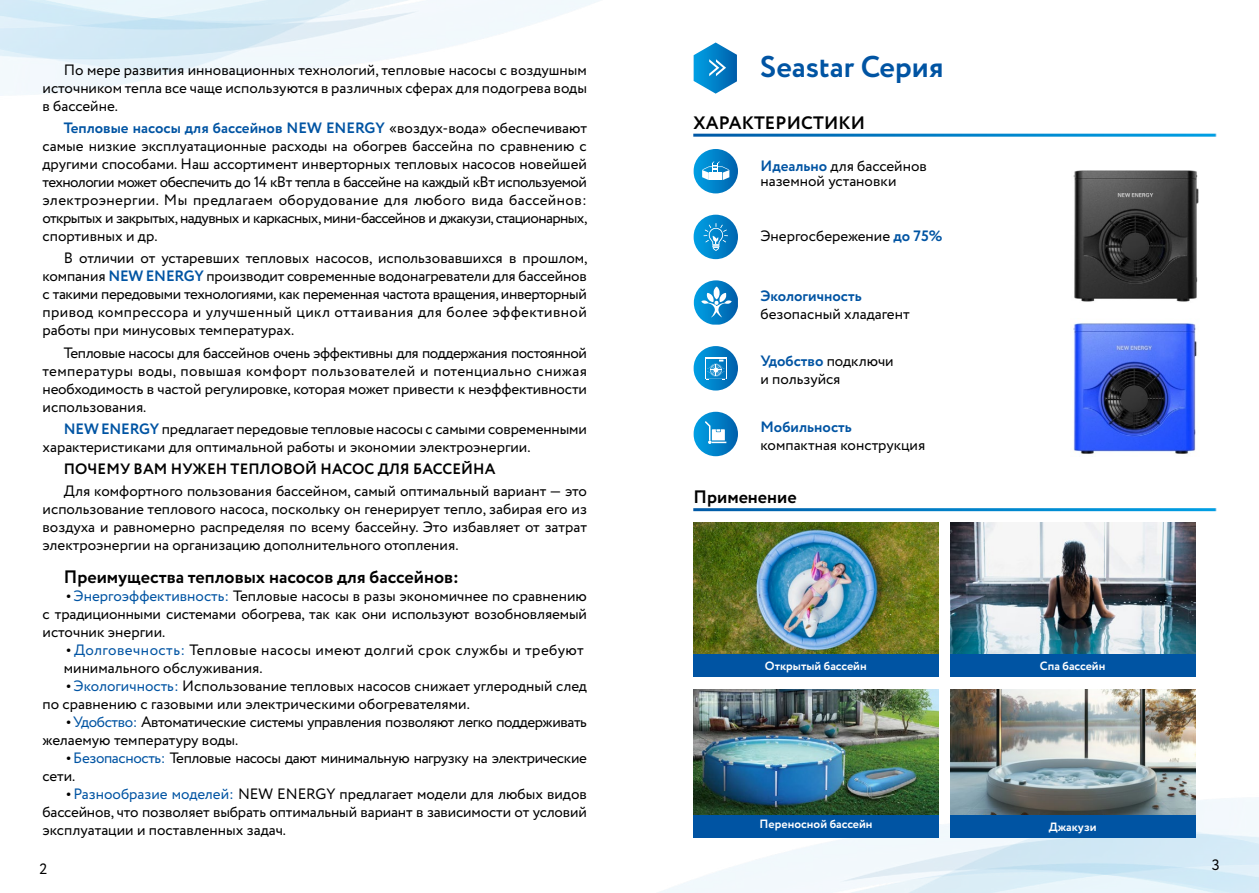
<style>
.page{position:relative;width:1259px;height:893px;background:#fff}
.page>*{position:absolute;margin:0;border:0;box-sizing:border-box;transform-origin:0 0}
.t1{font:700 30px "Circe";color:#0054a3}
.t2{font:700 18px "Circe";color:#000}
.t3{font:15px/18px "Circe";color:#000;text-align:justify}
.t4{font:15px/18px "Circe";letter-spacing:-.025em;color:#000}
.t5{font:15px/18px "Circe";letter-spacing:.03em;color:#000}
.t6{font:700 15px "Circe";letter-spacing:.01em;color:#000}
.t7{font:700 15px "Circe";color:#0054a3}
.t8{font:700 12px "Circe";color:#fff}
.s1{font-weight:700;color:#0054a3}
.s2{font-family:"Manrope";font-weight:200}
.s3{color:#0054a3}
</style>
<div class="page">
<img style="left:658px;top:759px;width:601px;height:134px">
<img style="left:1073px;top:323px;width:124px;height:131px">
<img style="left:1073px;top:170px;width:125px;height:132px">
<svg style="left:693px;top:42px;width:44px;height:52px"></svg>
<svg style="left:693px;top:149px;width:45px;height:44px"></svg>
<svg style="left:702px;top:162px;width:27px;height:18px"></svg>
<svg style="left:693px;top:215px;width:45px;height:44px"></svg>
<svg style="left:703px;top:223px;width:25px;height:28px"></svg>
<svg style="left:693px;top:346px;width:45px;height:45px"></svg>
<svg style="left:705px;top:357px;width:22px;height:23px"></svg>
<svg style="left:693px;top:412px;width:45px;height:44px"></svg>
<svg style="left:705px;top:421px;width:21px;height:23px"></svg>
<img style="left:693px;top:523px;width:245px;height:132px">
<img style="left:950px;top:689px;width:245px;height:126px">
<img style="left:693px;top:689px;width:245px;height:126px">
<img style="left:950px;top:523px;width:245px;height:132px">
<div style="left:693px;top:655px;width:245px;height:22px;background:#0054a3"></div>
<div style="left:950px;top:655px;width:245px;height:22px;background:#0054a3"></div>
<div style="left:950px;top:815px;width:245px;height:23px;background:#0054a3"></div>
<div style="left:693px;top:815px;width:245px;height:23px;background:#0054a3"></div>
<svg style="left:694px;top:280px;width:44px;height:45px"></svg>
<p class="t3" style="left:43px;top:61px;width:546px;text-indent:21px">По мере развития инновационных технологий, тепловые насосы с воздушным источником тепла все чаще используются в различных сферах для подогрева воды в бассейне.</p>
<p class="t3" style="left:43px;top:119px;width:546px;text-indent:21px"><span class="s1">Тепловые насосы для бассейнов NEW ENERGY</span> «воздух-вода» обеспечивают самые низкие эксплуатационные расходы на обогрев бассейна по сравнению с другими способами. Наш ассортимент инверторных тепловых насосов новейшей технологии может обеспечить до 14 кВт тепла в бассейне на каждый кВт используемой электроэнергии. Мы предлагаем оборудование для любого вида бассейнов: открытых и закрытых, надувных и каркасных, мини-бассейнов и джакузи, стационарных, спортивных и др.</p>
<p class="t3" style="left:43px;top:250px;width:546px;text-indent:21px">В отличии от устаревших тепловых насосов, использовавшихся в прошлом, компания <span class="s1">NEW ENERGY</span> производит современные водонагреватели для бассейнов с такими передовыми технологиями, как переменная частота вращения, инверторный привод компрессора и улучшенный цикл оттаивания для более эффективной работы при минусовых температурах.</p>
<p class="t3" style="left:43px;top:344px;width:546px;text-indent:21px">Тепловые насосы для бассейнов очень эффективны для поддержания постоянной температуры воды, повышая комфорт пользователей и потенциально снижая необходимость в частой регулировке, которая может привести к неэффективности использования.</p>
<p class="t3" style="left:43px;top:420px;width:546px;text-indent:21px"><span class="s1">NEW ENERGY</span> предлагает передовые тепловые насосы с самыми современными характеристиками для оптимальной работы и экономии электроэнергии.</p>
<p class="t6" style="left:64px;top:459px;width:433px">ПОЧЕМУ ВАМ НУЖЕН ТЕПЛОВОЙ НАСОС ДЛЯ БАССЕЙНА</p>
<p class="t3" style="left:43px;top:483px;width:546px;text-indent:21px">Для комфортного пользования бассейном, самый оптимальный вариант — это использование теплового насоса, поскольку он генерирует тепло, забирая его из воздуха и равномерно распределяя по всему бассейну. Это избавляет от затрат электроэнергии на организацию дополнительного отопления.</p>
<p class="t2" style="left:64px;top:565px;width:396px">Преимущества тепловых насосов для бассейнов:</p>
<p class="t3" style="left:43px;top:587px;width:546px;text-indent:21px"><span class="s2">•</span><span class="s3">Энергоэффективность:</span> Тепловые насосы в разы экономичнее по сравнению с традиционными системами обогрева, так как они используют возобновляемый источник энергии.</p>
<p class="t5" style="left:64px;top:641px;width:521px"><span class="s2">•</span><span class="s3">Долговечность:</span> Тепловые насосы имеют долгий срок службы и требуют минимального обслуживания.</p>
<p class="t3" style="left:43px;top:677px;width:546px;text-indent:21px"><span class="s2">•</span><span class="s3">Экологичность:</span> Использование тепловых насосов снижает углеродный след по сравнению с газовыми или электрическими обогревателями.</p>
<p class="t4" style="left:43px;top:713px;width:546px;text-indent:21px"><span class="s2">•</span><span class="s3">Удобство:</span> Автоматические системы управления позволяют легко поддерживать желаемую температуру воды.</p>
<p class="t4" style="left:42px;top:749px;width:546px;text-indent:21px"><span class="s2">•</span><span class="s3">Безопасность:</span> Тепловые насосы дают минимальную нагрузку на электрические сети.</p>
<p class="t3" style="left:42px;top:785px;width:546px;text-indent:21px"><span class="s2">•</span><span class="s3">Разнообразие моделей:</span> NEW ENERGY предлагает модели для любых видов бассейнов, что позволяет выбрать оптимальный вариант в зависимости от условий эксплуатации и поставленных задач.</p>
<h1 class="t1" style="left:760px;top:47px;width:185px">Seastar Серия</h1>
<p class="t2" style="left:693px;top:110px;width:173px">ХАРАКТЕРИСТИКИ</p>
<p class="t3" style="left:760px;top:159px;width:168px;line-height:15px"><span class="s1">Идеально</span> для бассейнов наземной установки</p>
<p class="t3" style="left:760px;top:228px;width:183px">Энергосбережение <span class="s1">до 75%</span></p>
<p class="t7" style="left:760px;top:285px;width:103px">Экологичность</p>
<p class="t3" style="left:760px;top:305px;width:151px">безопасный хладагент</p>
<p class="t3" style="left:760px;top:352px;width:135px"><span class="s1">Удобство</span> подключи и пользуйся</p>
<p class="t7" style="left:760px;top:417px;width:93px">Мобильность</p>
<p class="t3" style="left:760px;top:436px;width:166px">компактная конструкция</p>
<p class="t2" style="left:693px;top:485px;width:105px">Применение</p>
<p class="t8" style="left:765px;top:658px;width:103px">Открытый бассейн</p>
<p class="t8" style="left:1040px;top:658px;width:67px">Спа бассейн</p>
<p class="t8" style="left:759px;top:816px;width:115px">Переносной бассейн</p>
<p class="t8" style="left:1048px;top:819px;width:49px">Джакузи</p>
<p class="t3" style="left:39px;top:860px;width:9px">2</p>
<p class="t3" style="left:1211px;top:856px;width:9px">3</p>
</div>
